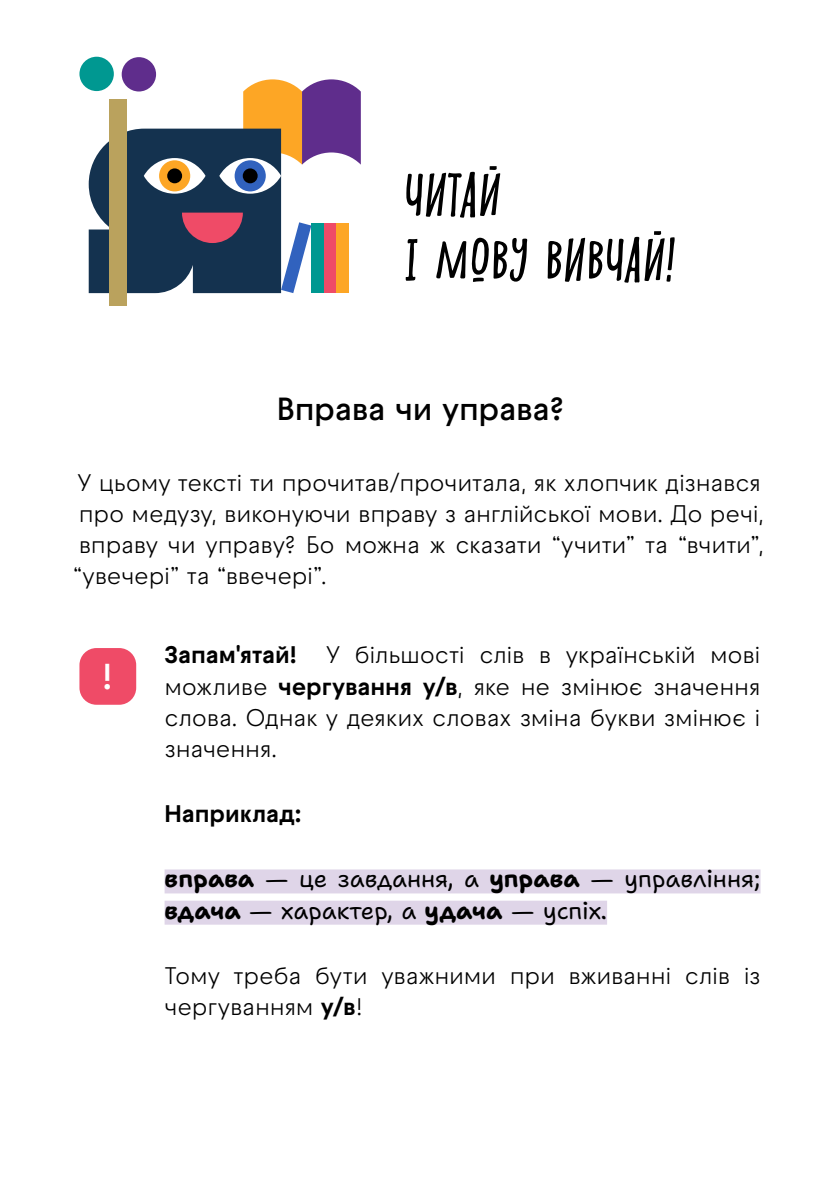
<style>
.page{position:relative;width:840px;height:1191px;background:#fff}
.page>*{position:absolute;margin:0;border:0;box-sizing:border-box;transform-origin:0 0}
.t1{font:italic 52px/65px "Shnobel";letter-spacing:-.02em;color:#000}
.t2{font:600 36px "Raptor V3 Premium";color:#fff}
.t3{font:600 32px "Raptor V3 Premium";letter-spacing:-.01em;color:#000}
.t4{font:24px/31.2px "Raptor V3 Premium";letter-spacing:-.015em;color:#000}
.t5{font:24px/31.2px "Shantell Sans";color:#000}
.t6{font:700 24px "Raptor V3 Premium";letter-spacing:-.005em;color:#000}
.s1{font-weight:700}
</style>
<div class="page">
<div style="left:109px;top:100px;width:17px;height:206px;background:#baa25d"></div>
<div style="left:79px;top:57px;width:35px;height:34px;background:#009891;border-radius:50%"></div>
<div style="left:122px;top:57px;width:34px;height:34px;background:#5f2d8c;border-radius:50%"></div>
<svg style="left:89px;top:79px;width:271px;height:214px"></svg>
<div style="left:336px;top:223px;width:13px;height:70px;background:#fda625"></div>
<div style="left:79px;top:648px;width:57px;height:57px;background:#ef4b67;border-radius:17px"></div>
<div style="left:164px;top:869px;width:596px;height:24px;background:#dfd5e8"></div>
<div style="left:164px;top:900px;width:442px;height:24px;background:#dfd5e8"></div>
<h1 class="t1" style="left:403px;top:162px;width:272px">ЧИТАЙ<br>І МОВУ ВИВЧАЙ!</h1>
<h3 class="t3" style="left:277px;top:385px;width:289px">Вправа чи управа?</h3>
<p class="t4" style="left:73px;top:467px;width:692px">У цьому тексті ти прочитав/прочитала, як хлопчик дізнався про медузу, виконуючи вправу з англійської мови. До речі, вправу чи управу? Бо можна ж сказати “учити” та “вчити”, “увечері” та “ввечері”.</p>
<h2 class="t2" style="left:102px;top:650px;width:13px">!</h2>
<p class="t4" style="left:164px;top:639px;width:597px;text-align:justify"><span class="s1">Запам'ятай!</span> У більшості слів в українській мові можливе <span class="s1">чергування у/в</span>, яке не змінює значення слова. Однак у деяких словах зміна букви змінює і значення.</p>
<p class="t6" style="left:164px;top:796px;width:138px">Наприклад:</p>
<p class="t5" style="left:164px;top:863px;width:597px"><span class="s1">вправа</span> — це завдання, а <span class="s1">управа</span> — управління; <span class="s1">вдача</span> — характер, а <span class="s1">удача</span> — успіх.</p>
<p class="t4" style="left:164px;top:960px;width:597px">Тому треба бути уважними при вживанні слів із чергуванням <span class="s1">у/в</span>!</p>
</div>
